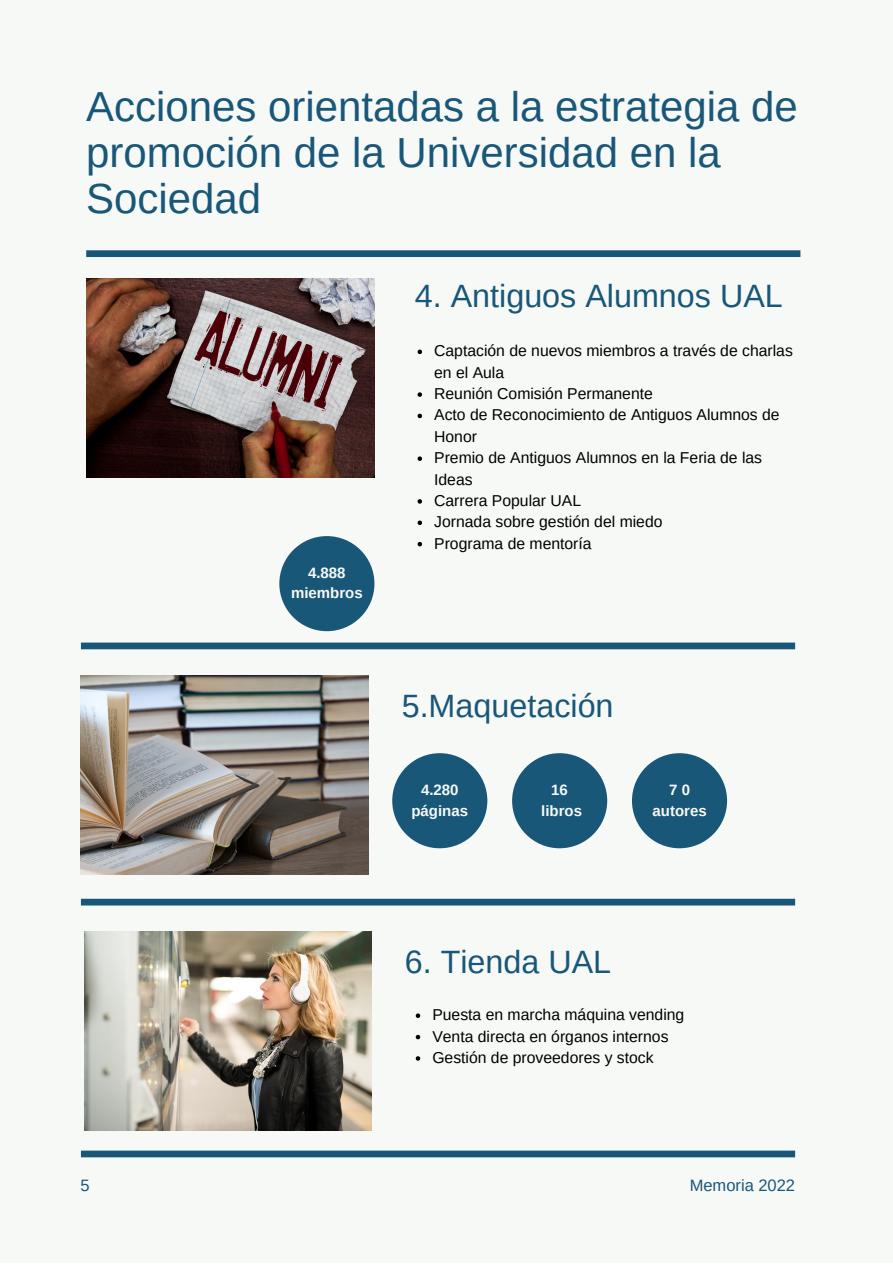
<style>
.page{position:relative;width:893px;height:1264px;background:#fff}
.page>*{position:absolute;margin:0;border:0;box-sizing:border-box;transform-origin:0 0}
.t1{font:42px/45.9px "Arimo";color:#195779}
.t2{font:32.25px "Arimo";color:#195779}
.t3{font:16.5px "Arimo";color:#195779}
.t4{font:15.75px/21.3px "Arimo";color:#000}
.t5{font:700 15px/20.2px "Arimo";color:#f7f9f7;text-align:center}
</style>
<div class="page">
<div style="left:0;top:0;width:892px;height:1262px;background:#f7f9f7"></div>
<div style="left:86px;top:250px;width:714px;height:7px;background:#195779"></div>
<div style="left:81px;top:642px;width:714px;height:7px;background:#195779"></div>
<div style="left:81px;top:1150px;width:714px;height:7px;background:#195779"></div>
<img style="left:86px;top:278px;width:288px;height:199px">
<svg style="left:417px;top:349px;width:5px;height:5px"></svg>
<svg style="left:417px;top:392px;width:5px;height:5px"></svg>
<svg style="left:417px;top:414px;width:5px;height:4px"></svg>
<svg style="left:417px;top:456px;width:5px;height:5px"></svg>
<svg style="left:417px;top:499px;width:5px;height:4px"></svg>
<svg style="left:417px;top:520px;width:5px;height:5px"></svg>
<svg style="left:417px;top:542px;width:5px;height:4px"></svg>
<div style="left:279px;top:536px;width:95px;height:95px;background:#195779;border-radius:50%"></div>
<img style="left:81px;top:675px;width:288px;height:199px">
<div style="left:392px;top:753px;width:95px;height:95px;background:#195779;border-radius:50%"></div>
<div style="left:512px;top:753px;width:95px;height:95px;background:#195779;border-radius:50%"></div>
<div style="left:632px;top:753px;width:95px;height:95px;background:#195779;border-radius:50%"></div>
<div style="left:81px;top:898px;width:714px;height:7px;background:#195779"></div>
<img style="left:84px;top:931px;width:288px;height:199px">
<svg style="left:415px;top:1013px;width:5px;height:4px"></svg>
<svg style="left:415px;top:1034px;width:5px;height:5px"></svg>
<svg style="left:415px;top:1056px;width:5px;height:4px"></svg>
<p class="t1" style="left:86px;top:84px;width:713px">Acciones orientadas a la estrategia de promoción de la Universidad en la<br>Sociedad</p>
<p class="t5" style="left:291px;top:563px;width:73px">4.888 miembros</p>
<p class="t2" style="left:415px;top:278px;width:369px">4. Antiguos Alumnos UAL</p>
<p class="t4" style="left:434px;top:340px;width:360px">Captación de nuevos miembros a través de charlas en el Aula</p>
<p class="t4" style="left:434px;top:383px;width:220px">Reunión Comisión Permanente</p>
<p class="t4" style="left:434px;top:404px;width:347px">Acto de Reconocimiento de Antiguos Alumnos de<br>Honor</p>
<p class="t4" style="left:434px;top:447px;width:329px">Premio de Antiguos Alumnos en la Feria de las<br>Ideas</p>
<p class="t4" style="left:434px;top:490px;width:148px">Carrera Popular UAL</p>
<p class="t4" style="left:434px;top:511px;width:230px">Jornada sobre gestión del miedo</p>
<p class="t4" style="left:434px;top:532px;width:159px">Programa de mentoría</p>
<p class="t2" style="left:401px;top:688px;width:213px">5.Maquetación</p>
<p class="t5" style="left:411px;top:780px;width:58px">4.280 páginas</p>
<p class="t5" style="left:551px;top:780px;width:18px">16</p>
<p class="t5" style="left:541px;top:800px;width:42px">libros</p>
<p class="t5" style="left:669px;top:780px;width:22px">7 0</p>
<p class="t5" style="left:652px;top:800px;width:56px">autores</p>
<p class="t2" style="left:405px;top:944px;width:208px">6. Tienda UAL</p>
<p class="t4" style="left:432px;top:1004px;width:253px">Puesta en marcha máquina vending</p>
<p class="t4" style="left:432px;top:1025px;width:238px">Venta directa en órganos internos</p>
<p class="t4" style="left:432px;top:1046px;width:223px">Gestión de proveedores y stock</p>
<p class="t3" style="left:80px;top:1175px;width:11px">5</p>
<p class="t3" style="left:689px;top:1175px;width:107px">Memoria 2022</p>
</div>
